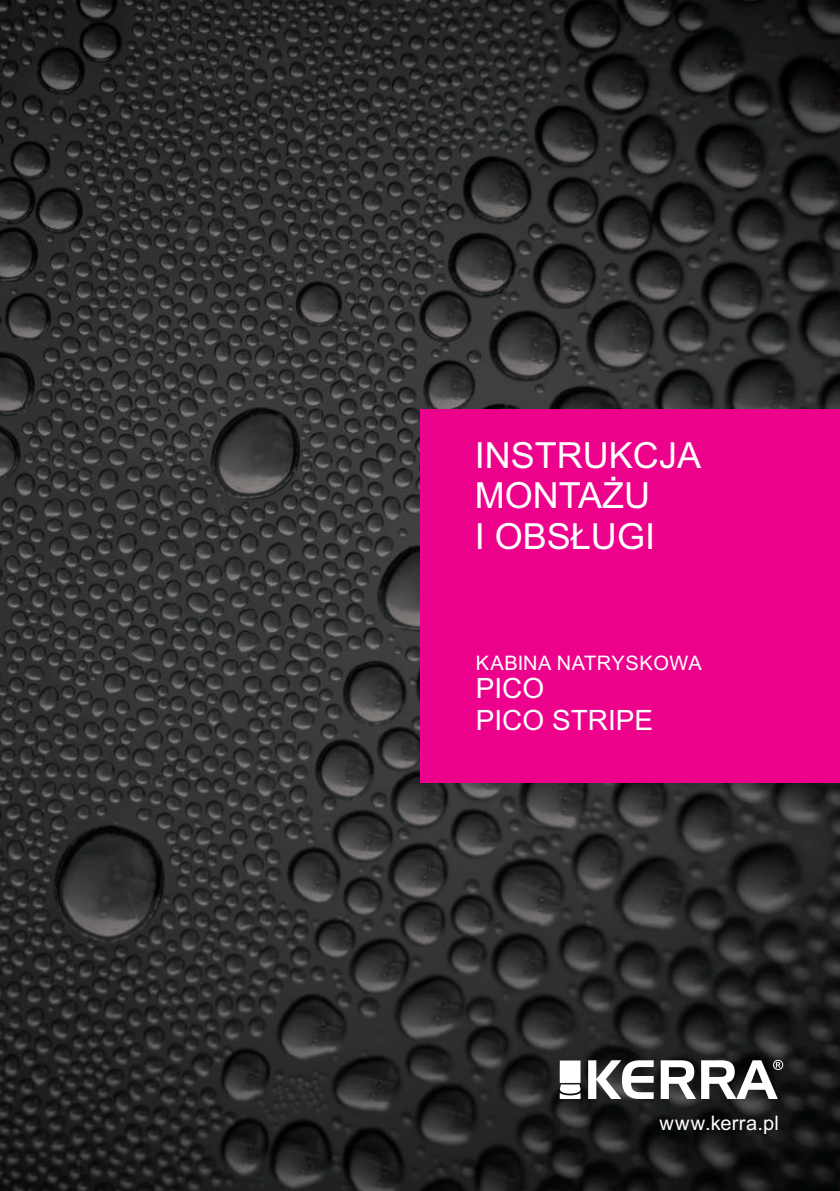
<style>
.page{position:relative;width:840px;height:1191px;background:#fff}
.page>*{position:absolute;margin:0;border:0;box-sizing:border-box;transform-origin:0 0}
.t1{font:36px/40.2px "Arial";color:#fff}
.t2{font:28px/31.2px "Arial";color:#fff}
.t3{font:20px "Arial";letter-spacing:.03em;color:#fff}
</style>
<div class="page">
<img style="left:0;top:0;width:839px;height:1191px">
<div style="left:420px;top:409px;width:419px;height:373px;background:#ed028c"></div>
<svg style="left:559px;top:1059px;width:223px;height:40px"></svg>
<h1 class="t1" style="left:474px;top:439px;width:228px">INSTRUKCJA<br>MONTAŻU<br>I OBSŁUGI</h1>
<p class="t3" style="left:475px;top:656px;width:227px">KABINA NATRYSKOWA</p>
<h2 class="t2" style="left:475px;top:675px;width:179px">PICO<br>PICO STRIPE</h2>
<p class="t3" style="left:659px;top:1115px;width:121px">www.kerra.pl</p>
</div>
